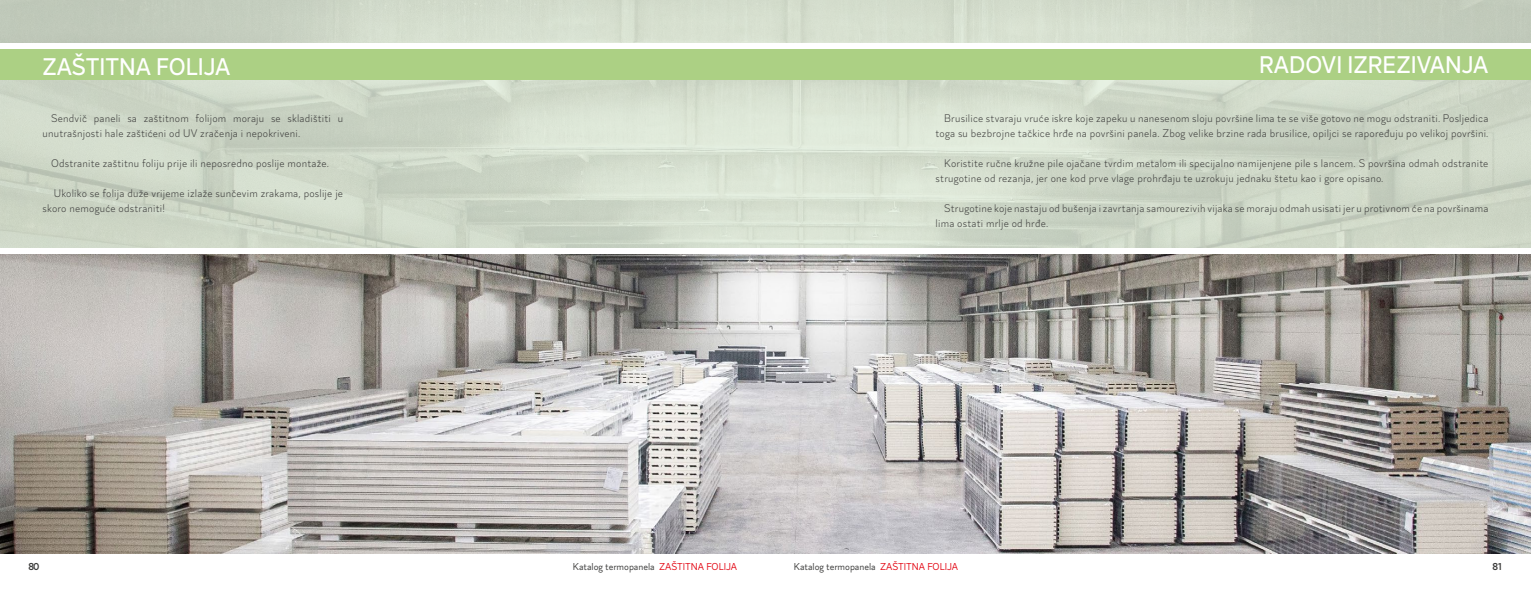
<style>
.page{position:relative;width:1531px;height:596px;background:#fff}
.page>*{position:absolute;margin:0;border:0;box-sizing:border-box;transform-origin:0 0}
.t1{font:500 24px "Magdelin";color:#fff}
.t2{font:300 11px/15px "Magdelin";letter-spacing:.02em;color:#3c3c3b}
.t3{font:10px "Magdelin";color:#3c3c3b}
.t4{font:600 10px "Magdelin";color:#3c3c3b}
.s1{color:#e30613}
</style>
<div class="page">
<img style="left:0;top:254px;width:1531px;height:299px">
<svg style="left:0;top:0;width:1531px;height:248px;background:#cfd9c9"></svg>
<div style="left:0;top:48px;width:1531px;height:32px;background:#acd084"></div>
<div style="left:0;top:43px;width:1531px;height:5px;background:#fff"></div>
<h1 class="t1" style="left:43px;top:53px;width:189px">ZAŠTITNA FOLIJA</h1>
<p class="t2" style="left:43px;top:111px;width:302px;text-indent:9px">Sendvič paneli sa zaštitnom folijom moraju se skladištiti u unutrašnjosti hale zaštićeni od UV zračenja i nepokriveni.</p>
<p class="t2" style="left:51px;top:156px;width:279px">Odstranite zaštitnu foliju prije ili neposredno poslije montaže.</p>
<p class="t2" style="left:43px;top:186px;width:302px;text-indent:11px">Ukoliko se folija duže vrijeme izlaže sunčevim zrakama, poslije je skoro nemoguće odstraniti!</p>
<h1 class="t1" style="left:1259px;top:51px;width:231px">RADOVI IZREZIVANJA</h1>
<p class="t2" style="left:935px;top:111px;width:554px;text-align:right">Brusilice stvaraju vruće iskre koje zapeku u nanesenom sloju površine lima te se više gotovo ne mogu odstraniti. Posljedica toga su bezbrojne tačkice hrđe na površini panela. Zbog velike brzine rada brusilice, opiljci se rapoređuju po velikoj površini.</p>
<p class="t2" style="left:935px;top:156px;width:554px;text-indent:9px">Koristite ručne kružne pile ojačane tvrdim metalom ili specijalno namijenjene pile s lancem. S površina odmah odstranite strugotine od rezanja, jer one kod prve vlage prohrđaju te uzrokuju jednaku štetu kao i gore opisano.</p>
<p class="t2" style="left:935px;top:201px;width:554px;text-indent:9px">Strugotine koje nastaju od bušenja i zavrtanja samourezivih vijaka se moraju odmah usisati jer u protivnom će na površinama lima ostati mrlje od hrđe.</p>
<p class="t3" style="left:573px;top:560px;width:166px">Katalog termopanela <span class="s1">ZAŠTITNA FOLIJA</span></p>
<p class="t3" style="left:794px;top:560px;width:166px">Katalog termopanela <span class="s1">ZAŠTITNA FOLIJA</span></p>
<p class="t4" style="left:28px;top:560px;width:13px">80</p>
<p class="t4" style="left:1492px;top:560px;width:11px">81</p>
</div>
